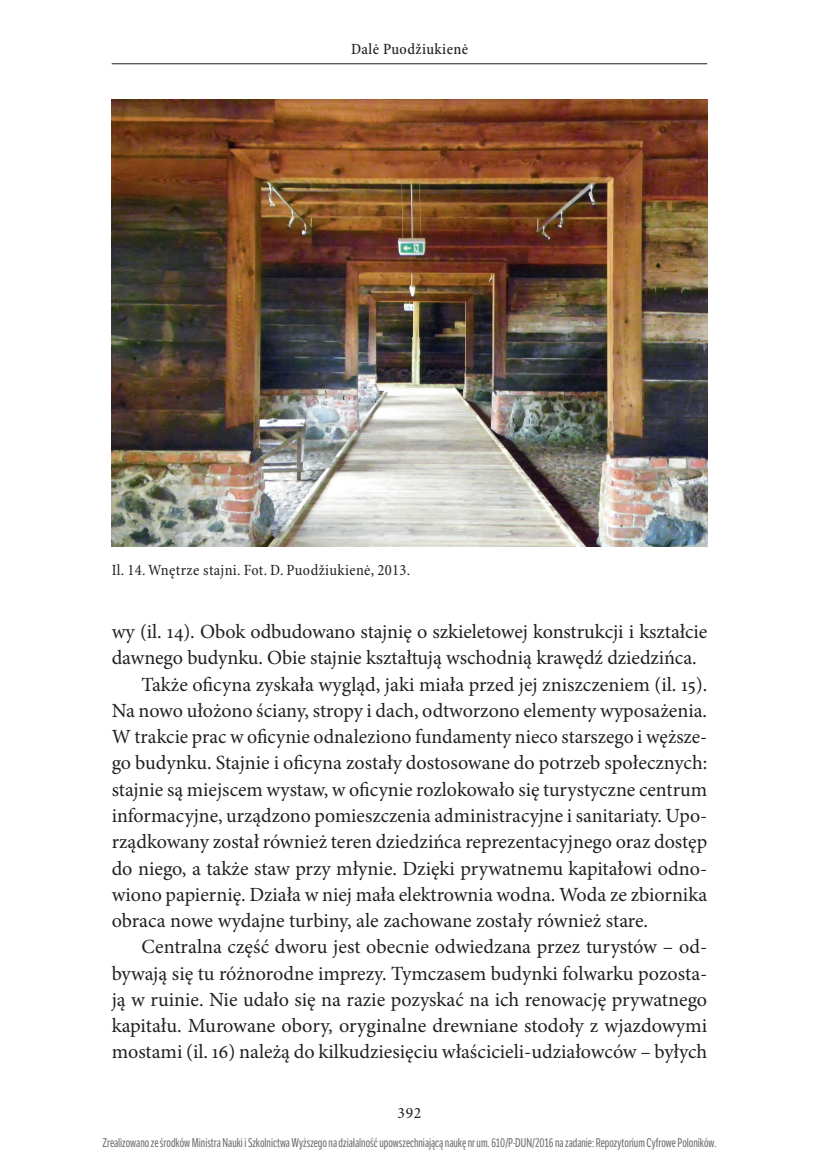
<style>
.page{position:relative;width:819px;height:1166px;background:#fff}
.page>*{position:absolute;margin:0;border:0;box-sizing:border-box;transform-origin:0 0}
.t1{font:20.12px "Minion Pro";color:#231f20}
.t2{font:condensed 15.75px "Minion Pro";letter-spacing:.025em;color:#231f20}
.t3{font:500 condensed 15.75px "Minion Pro";letter-spacing:.025em;color:#231f20}
.t4{font:15.75px "Minion Pro Medium Subh";color:#231f20}
.t5{font:12.25px "LFT Etica Compressed";color:#6b6b6b}
</style>
<div class="page">
<hr style="left:112px;top:63px;width:595px;height:1px;background:#231f20">
<img style="left:112px;top:100px;width:595px;height:446px">
<p class="t3" style="left:351px;top:39px;width:118px">Dalė Puodžiukienė</p>
<p class="t2" style="left:112px;top:561px;width:300px">Il. 14. Wnętrze stajni. Fot. D. Puodžiukienė, 2013.</p>
<p class="t1" style="left:112px;top:618px;width:597px">wy (il. 14). Obok odbudowano stajnię o szkieletowej konstrukcji i kształcie</p>
<p class="t1" style="left:112px;top:644px;width:586px">dawnego budynku. Obie stajnie kształtują wschodnią krawędź dziedzińca.</p>
<p class="t1" style="left:141px;top:671px;width:567px">Także oficyna zyskała wygląd, jaki miała przed jej zniszczeniem (il. 15).</p>
<p class="t1" style="left:112px;top:697px;width:597px">Na nowo ułożono ściany, stropy i dach, odtworzono elementy wyposażenia.</p>
<p class="t1" style="left:112px;top:723px;width:597px">W trakcie prac w oficynie odnaleziono fundamenty nieco starszego i węższe-</p>
<p class="t1" style="left:112px;top:749px;width:597px">go budynku. Stajnie i oficyna zostały dostosowane do potrzeb społecznych:</p>
<p class="t1" style="left:112px;top:776px;width:597px">stajnie są miejscem wystaw, w oficynie rozlokowało się turystyczne centrum</p>
<p class="t1" style="left:112px;top:802px;width:597px">informacyjne, urządzono pomieszczenia administracyjne i sanitariaty. Upo-</p>
<p class="t1" style="left:112px;top:828px;width:597px">rządkowany został również teren dziedzińca reprezentacyjnego oraz dostęp</p>
<p class="t1" style="left:112px;top:854px;width:597px">do niego, a także staw przy młynie. Dzięki prywatnemu kapitałowi odno-</p>
<p class="t1" style="left:112px;top:881px;width:597px">wiono papiernię. Działa w niej mała elektrownia wodna. Woda ze zbiornika</p>
<p class="t1" style="left:112px;top:907px;width:538px">obraca nowe wydajne turbiny, ale zachowane zostały również stare.</p>
<p class="t1" style="left:141px;top:933px;width:567px">Centralna część dworu jest obecnie odwiedzana przez turystów – od-</p>
<p class="t1" style="left:112px;top:959px;width:597px">bywają się tu różnorodne imprezy. Tymczasem budynki folwarku pozosta-</p>
<p class="t1" style="left:112px;top:986px;width:597px">ją w ruinie. Nie udało się na razie pozyskać na ich renowację prywatnego</p>
<p class="t1" style="left:112px;top:1012px;width:597px">kapitału. Murowane obory, oryginalne drewniane stodoły z wjazdowymi</p>
<p class="t1" style="left:112px;top:1038px;width:597px">mostami (il. 16) należą do kilkudziesięciu właścicieli-udziałowców – byłych</p>
<p class="t4" style="left:397px;top:1104px;width:25px">392</p>
<p class="t5" style="left:102px;top:1136px;width:615px">Zrealizowano ze środków Ministra Nauki i Szkolnictwa Wyższego na działalność upowszechniającą naukę nr um. 610/P-DUN/2016 na zadanie: Repozytorium Cyfrowe Poloników.</p>
</div>
